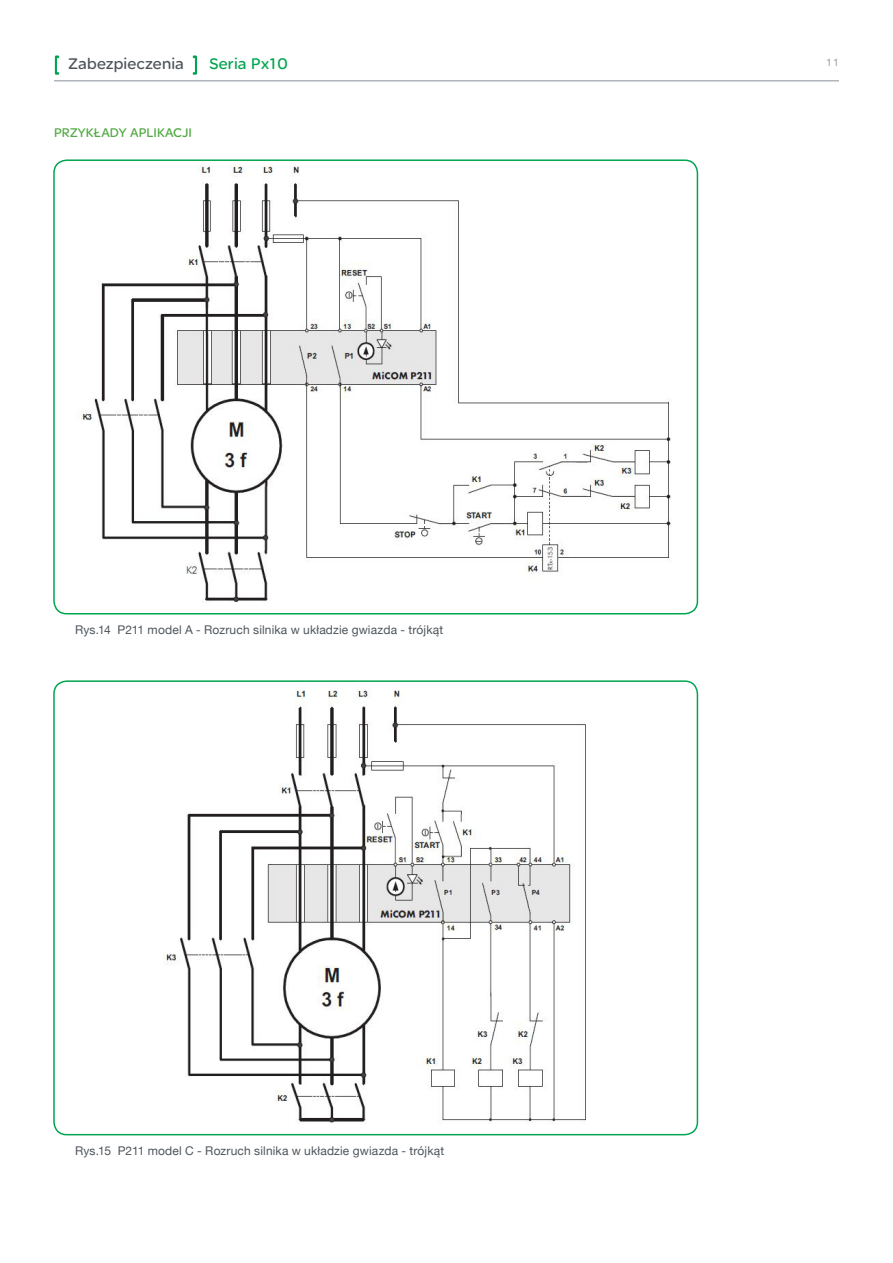
<style>
.page{position:relative;width:893px;height:1263px;background:#fff}
.page>*{position:absolute;margin:0;border:0;box-sizing:border-box;transform-origin:0 0}
.t1{font:16.5px "SE Optimist";letter-spacing:.01em;color:#4d545a}
.t2{font:16.5px "SE Optimist";letter-spacing:.005em;color:#00a54f}
.t3{font:13.5px "SE Optimist";letter-spacing:.005em;color:#54aa46}
.t4{font:12px "Helvetica Neue";letter-spacing:.015em;color:#4d545a}
.t5{font:10.5px "Helvetica Neue";color:#959ea4}
</style>
<div class="page">
<hr style="left:54px;top:80px;width:785px;height:1px;background:#959ea4">
<svg style="left:55px;top:55px;width:4px;height:20px"></svg>
<svg style="left:193px;top:56px;width:4px;height:19px"></svg>
<img style="left:54px;top:160px;width:643px;height:454px">
<div style="left:53px;top:159px;width:645px;height:455px;border:2px solid #00a54f;border-radius:13px"></div>
<img style="left:54px;top:681px;width:643px;height:454px">
<div style="left:53px;top:680px;width:645px;height:455px;border:2px solid #00a54f;border-radius:13px"></div>
<h1 class="t1" style="left:68px;top:53px;width:117px">Zabezpieczenia</h1>
<h1 class="t2" style="left:209px;top:53px;width:80px">Seria Px10</h1>
<p class="t5" style="left:826px;top:56px;width:14px">11</p>
<p class="t3" style="left:54px;top:124px;width:140px">PRZYKŁADY APLIKACJI</p>
<p class="t4" style="left:75px;top:622px;width:370px">Rys.14 P211 model A - Rozruch silnika w układzie gwiazda - trójkąt</p>
<p class="t4" style="left:75px;top:1143px;width:371px">Rys.15 P211 model C - Rozruch silnika w układzie gwiazda - trójkąt</p>
</div>
